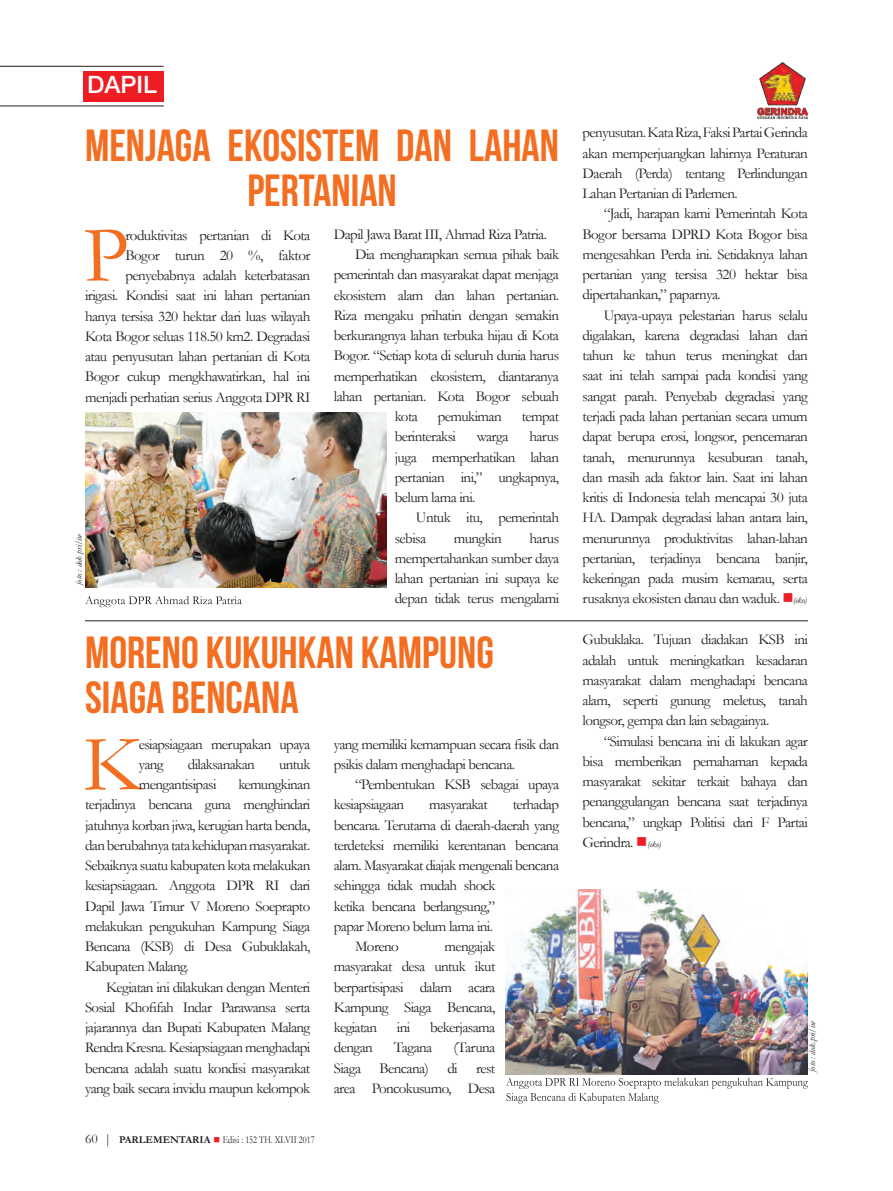
<style>
.page{position:relative;width:893px;height:1191px;background:#fff}
.page>*{position:absolute;margin:0;border:0;box-sizing:border-box;transform-origin:0 0}
.t1{font:79.95px "Garamond";color:#f36e21}
.t2{font:45px/45px "Bebas Neue";color:#f36e21}
.t3{font:500 24px "Helvetica Neue LT Std";color:#fff}
.t4{font:15px/20.2px "Garamond";letter-spacing:-.04em;color:#231f20;text-align:justify}
.t5{font:10.5px "Garamond";color:#231f20;scale:.8 1}
.t6{font:italic 9px "Garamond";color:#231f20}
.s1{color:#ee1d23}
.s2{font-style:italic;font-size:9px}
.s3{font-size:13.5px}
.s4{font-weight:700}
</style>
<div class="page">
<img style="left:757px;top:62px;width:51px;height:57px">
<hr style="left:85px;top:620px;width:723px;height:1px;background:#231f20">
<div style="left:84px;top:71px;width:80px;height:30px;background:#ee1d23"></div>
<hr style="left:0;top:66px;width:164px;height:1px;background:#231f20">
<hr style="left:0;top:106px;width:164px;height:1px;background:#231f20">
<img style="left:506px;top:889px;width:302px;height:185px">
<svg style="left:85px;top:596px;width:157px;height:11px"></svg>
<img style="left:85px;top:412px;width:302px;height:175px">
<svg style="left:506px;top:1077px;width:302px;height:26px"></svg>
<h3 class="t3" style="left:87px;top:70px;width:71px">DAPIL</h3>
<h2 class="t2" style="left:85px;top:123px;width:476px;text-align:center">MENJAGA EKOSISTEM DAN LAHAN<br>PERTANIAN</h2>
<p class="t4" style="left:85px;top:224px;width:227px;text-align:right">roduktivitas pertanian di Kota<br>Bogor turun 20 %, faktor penyebabnya adalah keterbatasan<br>irigasi. Kondisi saat ini lahan pertanian hanya tersisa 320 hektar dari luas wilayah Kota Bogor seluas 118.50 km2. Degradasi atau penyusutan lahan pertanian di Kota Bogor cukup mengkhawatirkan, hal ini menjadi perhatian serius Anggota DPR RI</p>
<p class="t4" style="left:334px;top:223px;width:215px">Dapil Jawa Barat III, Ahmad Riza Patria.</p>
<h1 class="t1" style="left:84px;top:201px;width:47px">P</h1>
<p class="t4" style="left:355px;top:244px;width:206px">Dia mengharapkan semua pihak baik</p>
<p class="t4" style="left:334px;top:264px;width:227px">pemerintah dan masyarakat dapat menjaga</p>
<p class="t4" style="left:334px;top:284px;width:227px">ekosistem alam dan lahan pertanian.</p>
<p class="t4" style="left:334px;top:304px;width:227px">Riza mengaku prihatin dengan semakin</p>
<p class="t4" style="left:334px;top:325px;width:227px">berkurangnya lahan terbuka hijau di Kota</p>
<p class="t4" style="left:334px;top:345px;width:227px">Bogor. “Setiap kota di seluruh dunia harus</p>
<p class="t4" style="left:334px;top:365px;width:227px">memperhatikan ekosistem, diantaranya</p>
<p class="t4" style="left:334px;top:385px;width:227px">lahan pertanian. Kota Bogor sebuah</p>
<p class="t4" style="left:395px;top:406px;width:25px">kota</p>
<p class="t4" style="left:438px;top:406px;width:65px">pemukiman</p>
<p class="t4" style="left:522px;top:406px;width:39px">tempat</p>
<p class="t4" style="left:395px;top:426px;width:63px">berinteraksi</p>
<p class="t4" style="left:477px;top:426px;width:33px">warga</p>
<p class="t4" style="left:395px;top:426px;width:166px;text-indent:135px">harus juga memperhatikan lahan pertanian ini,” ungkapnya, belum lama ini.</p>
<p class="t4" style="left:395px;top:507px;width:166px;text-indent:21px">Untuk itu, pemerintah sebisa</p>
<p class="t4" style="left:454px;top:527px;width:49px">mungkin</p>
<p class="t4" style="left:395px;top:527px;width:166px;text-indent:135px">harus mempertahankan sumber daya lahan pertanian ini supaya ke depan tidak terus mengalami</p>
<p class="t6" style="left:73px;top:584px;width:53px;rotate:-90deg">foto : dok pri/iw</p>
<p class="t4" style="left:583px;top:122px;width:227px">penyusutan. Kata Riza, Faksi Partai Gerinda akan memperjuangkan lahirnya Peraturan Daerah (Perda) tentang Perlindungan Lahan Pertanian di Parlemen.</p>
<p class="t4" style="left:583px;top:203px;width:227px;text-indent:21px">“Jadi, harapan kami Pemerintah Kota Bogor bersama DPRD Kota Bogor bisa mengesahkan Perda ini. Setidaknya lahan pertanian yang tersisa 320 hektar bisa dipertahankan,” paparnya.</p>
<p class="t4" style="left:583px;top:304px;width:227px;text-indent:21px">Upaya-upaya pelestarian harus selalu digalakan, karena degradasi lahan dari tahun ke tahun terus meningkat dan saat ini telah sampai pada kondisi yang sangat parah. Penyebab degradasi yang terjadi pada lahan pertanian secara umum dapat berupa erosi, longsor, pencemaran tanah, menurunnya kesuburan tanah, dan masih ada faktor lain. Saat ini lahan kritis di Indonesia telah mencapai 30 juta HA. Dampak degradasi lahan antara lain, menurunnya produktivitas lahan-lahan pertanian, terjadinya bencana banjir, kekeringan pada musim kemarau, serta rusaknya ekosisten danau dan waduk. <span class="s1">■</span><span class="s2">(eko)</span></p>
<h2 class="t2" style="left:85px;top:629px;width:410px">MORENO KUKUHKAN KAMPUNG<br>SIAGA BENCANA</h2>
<p class="t4" style="left:583px;top:629px;width:227px">Gubuklaka. Tujuan diadakan KSB ini adalah untuk meningkatkan kesadaran masyarakat dalam menghadapi bencana alam, seperti gunung meletus, tanah longsor, gempa dan lain sebagainya.</p>
<p class="t4" style="left:583px;top:730px;width:227px;text-indent:21px">“Simulasi bencana ini di lakukan agar bisa memberikan pemahaman kepada masyarakat sekitar terkait bahaya dan penanggulangan bencana saat terjadinya bencana,” ungkap Politisi dari F Partai Gerindra. <span class="s1">■</span><span class="s2">(eko)</span></p>
<p class="t4" style="left:334px;top:733px;width:227px">yang memiliki kemampuan secara fisik dan psikis dalam menghadapi bencana.</p>
<p class="t4" style="left:334px;top:774px;width:227px;text-indent:21px">“Pembentukan KSB sebagai upaya kesiapsiagaan</p>
<p class="t4" style="left:139px;top:733px;width:173px">esiapsiagaan merupakan upaya yang</p>
<h1 class="t1" style="left:83px;top:710px;width:61px">K</h1>
<p class="t4" style="left:188px;top:753px;width:68px">dilaksanakan</p>
<p class="t4" style="left:279px;top:753px;width:33px">untuk</p>
<p class="t4" style="left:139px;top:774px;width:79px">mengantisipasi</p>
<p class="t4" style="left:85px;top:774px;width:227px;text-indent:153px">kemungkinan terjadinya bencana guna menghindari jatuhnya korban jiwa, kerugian harta benda, dan berubahnya tata kehidupan masyarakat.<br>Sebaiknya suatu kabupaten kota melakukan kesiapsiagaan. Anggota DPR RI dari Dapil Jawa Timur V Moreno Soeprapto melakukan pengukuhan Kampung Siaga Bencana (KSB) di Desa Gubuklakah, Kabupaten Malang.</p>
<p class="t4" style="left:85px;top:976px;width:227px;text-indent:21px">Kegiatan ini dilakukan dengan Menteri Sosial Khofifah Indar Parawansa serta jajarannya dan Bupati Kabupaten Malang Rendra Kresna. Kesiapsiagaan menghadapi bencana adalah suatu kondisi masyarakat yang baik secara invidu maupun kelompok</p>
<p class="t4" style="left:429px;top:794px;width:60px">masyarakat</p>
<p class="t4" style="left:513px;top:794px;width:48px">terhadap</p>
<p class="t4" style="left:334px;top:814px;width:227px">bencana. Terutama di daerah-daerah yang</p>
<p class="t4" style="left:334px;top:834px;width:227px">terdeteksi memiliki kerentanan bencana</p>
<p class="t4" style="left:334px;top:855px;width:227px">alam. Masyarakat diajak mengenali bencana</p>
<p class="t4" style="left:334px;top:875px;width:163px">sehingga tidak mudah shock</p>
<p class="t4" style="left:334px;top:895px;width:163px">ketika bencana berlangsung,”</p>
<p class="t4" style="left:334px;top:915px;width:161px">papar Moreno belum lama ini.</p>
<p class="t4" style="left:355px;top:936px;width:45px">Moreno</p>
<p class="t4" style="left:334px;top:936px;width:163px;text-indent:111px">mengajak masyarakat desa untuk ikut berpartisipasi dalam acara Kampung Siaga Bencana, kegiatan</p>
<p class="t6" style="left:806px;top:1071px;width:52px;rotate:-90deg">foto : dok.pri/iw</p>
<p class="t4" style="left:397px;top:1017px;width:15px">ini</p>
<p class="t4" style="left:430px;top:1017px;width:67px">bekerjasama</p>
<p class="t4" style="left:334px;top:1037px;width:41px">dengan</p>
<p class="t4" style="left:394px;top:1037px;width:40px">Tagana</p>
<p class="t4" style="left:334px;top:1037px;width:163px;text-indent:120px">(Taruna Siaga Bencana) di rest area Poncokusumo, Desa</p>
<p class="t5" style="left:85px;top:1132px;width:289px"><span class="s3">60 |</span> <span class="s4">PARLEMENTARIA</span> <span class="s1">■</span> Edisi : 152 TH. XLVII 2017</p>
</div>
